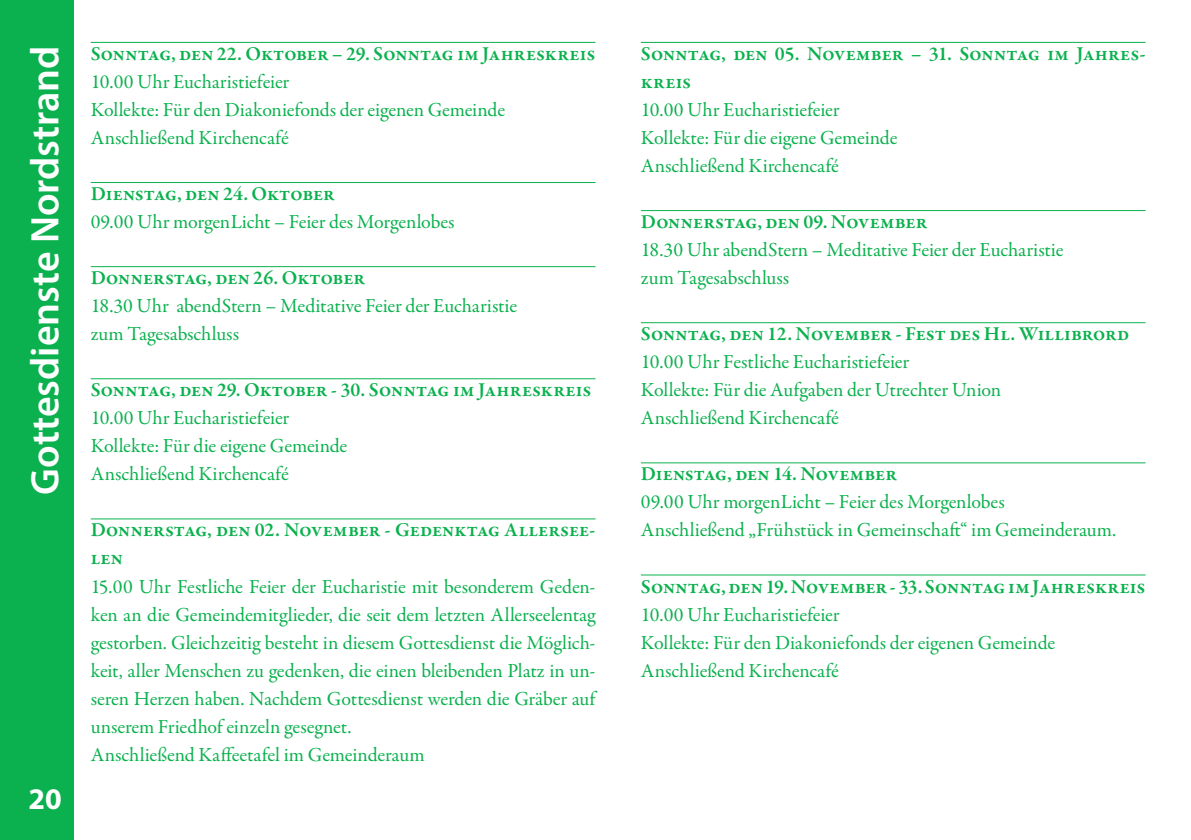
<style>
.page{position:relative;width:1191px;height:840px;background:#fff}
.page>*{position:absolute;margin:0;border:0;box-sizing:border-box;transform-origin:0 0}
.t1{font:600 40px "Myriad Pro";color:#fff}
.t2{font:700 30px "Myriad Pro";color:#fff}
.t3{font:20px/28px "Garamond Premr Pro";letter-spacing:-.005em;color:#0bb14e}
.t4{font:600 20px/28px "Garamond Premr Pro";letter-spacing:-.005em;color:#0bb14e}
</style>
<div class="page">
<div style="left:0;top:0;width:74px;height:839px;background:#0bb14e"></div>
<hr style="left:641px;top:42px;width:504px;height:1px;background:#0bb14e">
<hr style="left:641px;top:210px;width:504px;height:1px;background:#0bb14e">
<hr style="left:641px;top:322px;width:504px;height:1px;background:#0bb14e">
<hr style="left:641px;top:462px;width:504px;height:1px;background:#0bb14e">
<hr style="left:641px;top:574px;width:504px;height:1px;background:#0bb14e">
<hr style="left:91px;top:42px;width:504px;height:1px;background:#0bb14e">
<hr style="left:91px;top:182px;width:504px;height:1px;background:#0bb14e">
<hr style="left:91px;top:266px;width:504px;height:1px;background:#0bb14e">
<hr style="left:91px;top:378px;width:504px;height:1px;background:#0bb14e">
<hr style="left:91px;top:518px;width:504px;height:1px;background:#0bb14e">
<h1 class="t1" style="left:19px;top:494px;width:450px;rotate:-90deg">Gottesdienste Nordstrand</h1>
<h2 class="t2" style="left:28px;top:778px;width:35px">20</h2>
<p class="t4" style="left:91px;top:40px;width:506px">Sonntag, den 22. Oktober – 29. Sonntag im Jahreskreis</p>
<p class="t3" style="left:91px;top:68px;width:416px">10.00 Uhr Eucharistiefeier<br>Kollekte: Für den Diakoniefonds der eigenen Gemeinde<br>Anschließend Kirchencafé</p>
<p class="t4" style="left:91px;top:180px;width:245px">Dienstag, den 24. Oktober</p>
<p class="t3" style="left:91px;top:208px;width:365px">09.00 Uhr morgenLicht – Feier des Morgenlobes</p>
<p class="t4" style="left:91px;top:264px;width:276px">Donnerstag, den 26. Oktober</p>
<p class="t3" style="left:91px;top:292px;width:428px">18.30 Uhr abendStern – Meditative Feier der Eucharistie zum Tagesabschluss</p>
<p class="t4" style="left:91px;top:376px;width:502px">Sonntag, den 29. Oktober - 30. Sonntag im Jahreskreis</p>
<p class="t3" style="left:91px;top:404px;width:258px">10.00 Uhr Eucharistiefeier<br>Kollekte: Für die eigene Gemeinde<br>Anschließend Kirchencafé</p>
<p class="t4" style="left:91px;top:516px;width:506px">Donnerstag, den 02. November - Gedenktag Allersee&shy;len</p>
<p class="t3" style="left:91px;top:572px;width:506px">15.00 Uhr Festliche Feier der Eucharistie mit besonderem Geden&shy;ken an die Gemeindemitglieder, die seit dem letzten Allerseelentag gestorben. Gleichzeitig besteht in diesem Gottesdienst die Möglich&shy;keit, aller Menschen zu gedenken, die einen bleibenden Platz in un&shy;seren Herzen haben. Nachdem Gottesdienst werden die Gräber auf unserem Friedhof einzeln gesegnet.<br>Anschließend Kaffeetafel im Gemeinderaum</p>
<p class="t4" style="left:641px;top:40px;width:506px">Sonntag, den 05. November – 31. Sonntag im Jahres&shy;kreis</p>
<p class="t3" style="left:641px;top:96px;width:258px">10.00 Uhr Eucharistiefeier<br>Kollekte: Für die eigene Gemeinde<br>Anschließend Kirchencafé</p>
<p class="t4" style="left:641px;top:208px;width:288px">Donnerstag, den 09. November</p>
<p class="t3" style="left:641px;top:236px;width:424px">18.30 Uhr abendStern – Meditative Feier der Eucharistie zum Tagesabschluss</p>
<p class="t4" style="left:641px;top:320px;width:490px">Sonntag, den 12. November - Fest des Hl. Willibrord</p>
<p class="t3" style="left:641px;top:348px;width:362px">10.00 Uhr Festliche Eucharistiefeier<br>Kollekte: Für die Aufgaben der Utrechter Union<br>Anschließend Kirchencafé</p>
<p class="t4" style="left:641px;top:460px;width:257px">Dienstag, den 14. November</p>
<p class="t3" style="left:641px;top:488px;width:477px">09.00 Uhr morgenLicht – Feier des Morgenlobes<br>Anschließend „Frühstück in Gemeinschaft“ im Gemeinderaum.</p>
<p class="t4" style="left:641px;top:572px;width:506px">Sonntag, den 19. November - 33. Sonntag im Jahreskreis</p>
<p class="t3" style="left:641px;top:600px;width:416px">10.00 Uhr Eucharistiefeier<br>Kollekte: Für den Diakoniefonds der eigenen Gemeinde<br>Anschließend Kirchencafé</p>
</div>
